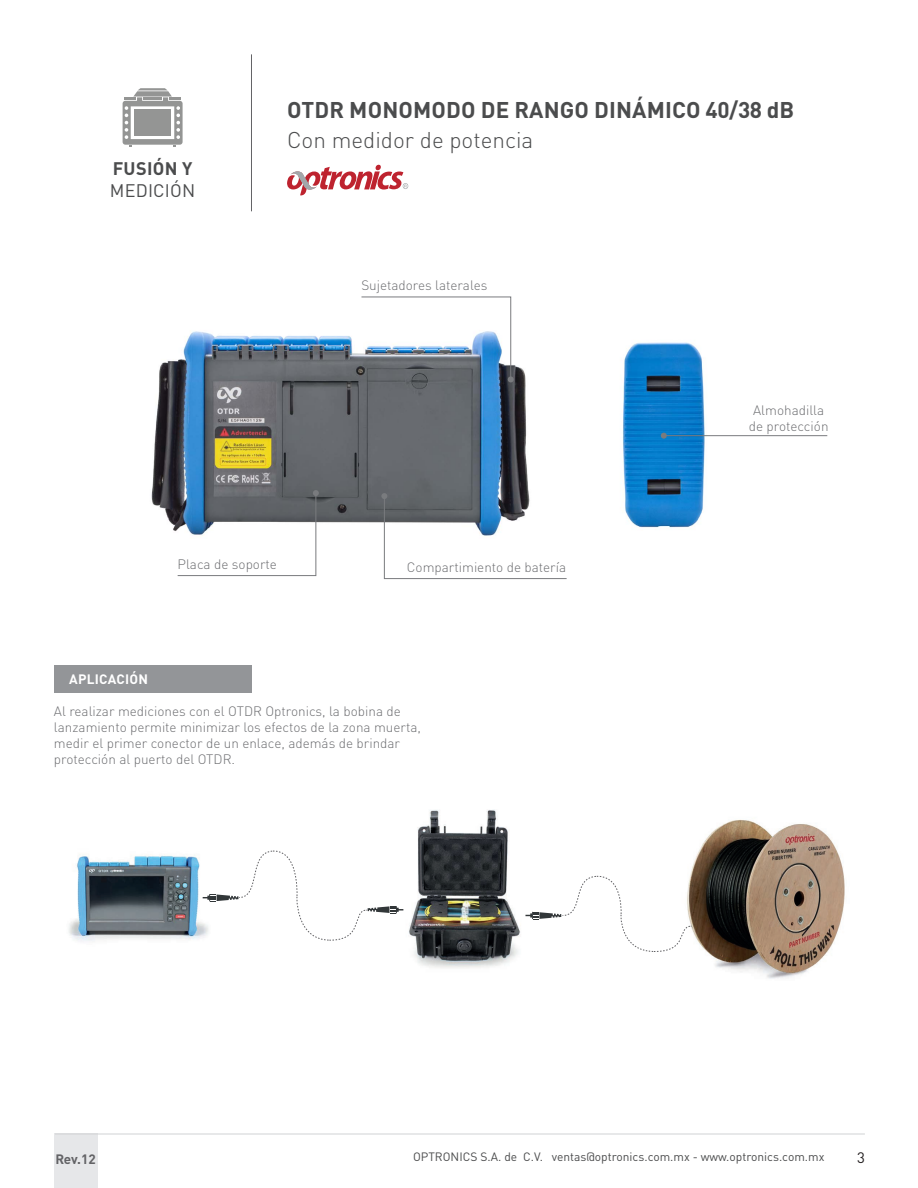
<style>
.page{position:relative;width:918px;height:1188px;background:#fff}
.page>*{position:absolute;margin:0;border:0;box-sizing:border-box;transform-origin:0 0}
.t1{font:700 22.5px "DIN Pro";letter-spacing:.005em;color:#4b4c4d}
.t2{font:300 22.5px "DIN Pro";color:#4b4c4d}
.t3{font:18px "DIN Pro";letter-spacing:.01em;color:#4b4c4d}
.t4{font:700 18px "DIN Pro";letter-spacing:.02em;color:#4b4c4d}
.t5{font:15px "DIN Pro";color:#231f20}
.t6{font:300 13.5px/16.2px "DIN Pro";color:#6c6d70}
.t7{font:700 13.5px "DIN Pro";letter-spacing:.02em;color:#fff}
.t8{font:700 13.5px "DIN Pro";color:#636366}
.t9{font:12px "DIN Pro";color:#4b4c4d}
</style>
<div class="page">
<div style="left:54px;top:1134px;width:44px;height:54px;background:#e6e7e9"></div>
<hr style="left:55px;top:1134px;width:810px;height:1px;background:#d1d2d4">
<hr style="left:251px;top:54px;width:1px;height:157px;background:#636366">
<svg style="left:287px;top:165px;width:121px;height:30px"></svg>
<svg style="left:123px;top:88px;width:60px;height:59px"></svg>
<img style="left:151px;top:331px;width:378px;height:201px">
<img style="left:622px;top:342px;width:87px;height:186px">
<div style="left:54px;top:665px;width:198px;height:28px;background:#939598"></div>
<svg style="left:381px;top:493px;width:186px;height:86px"></svg>
<svg style="left:177px;top:490px;width:142px;height:86px"></svg>
<hr style="left:664px;top:435px;width:163px;height:1px;background:#797b7e">
<svg style="left:661px;top:433px;width:6px;height:6px"></svg>
<svg style="left:361px;top:296px;width:153px;height:86px"></svg>
<img style="left:403px;top:809px;width:117px;height:159px">
<img style="left:69px;top:854px;width:134px;height:87px">
<img style="left:690px;top:819px;width:155px;height:160px">
<svg style="left:525px;top:876px;width:167px;height:76px"></svg>
<svg style="left:203px;top:850px;width:200px;height:91px"></svg>
<h2 class="t4" style="left:113px;top:153px;width:81px">FUSIÓN Y</h2>
<h2 class="t3" style="left:110px;top:178px;width:87px">MEDICIÓN</h2>
<h1 class="t1" style="left:287px;top:91px;width:508px">OTDR MONOMODO DE RANGO DINÁMICO 40/38 dB</h1>
<h1 class="t2" style="left:287px;top:122px;width:248px">Con medidor de potencia</h1>
<p class="t6" style="left:361px;top:276px;width:128px">Sujetadores laterales</p>
<p class="t6" style="left:749px;top:401px;width:81px;text-align:center">Almohadilla de protección</p>
<p class="t6" style="left:178px;top:555px;width:101px">Placa de soporte</p>
<p class="t6" style="left:407px;top:558px;width:161px">Compartimiento de batería</p>
<p class="t7" style="left:69px;top:668px;width:80px">APLICACIÓN</p>
<p class="t6" style="left:54px;top:702px;width:368px">Al realizar mediciones con el OTDR Optronics, la bobina de lanzamiento permite minimizar los efectos de la zona muerta, medir el primer conector de un enlace, además de brindar protección al puerto del OTDR.</p>
<p class="t8" style="left:56px;top:1148px;width:42px">Rev.12</p>
<p class="t9" style="left:413px;top:1149px;width:413px">OPTRONICS S.A. de C.V. ventas@optronics.com.mx - www.optronics.com.mx</p>
<p class="t5" style="left:857px;top:1148px;width:9px">3</p>
</div>
